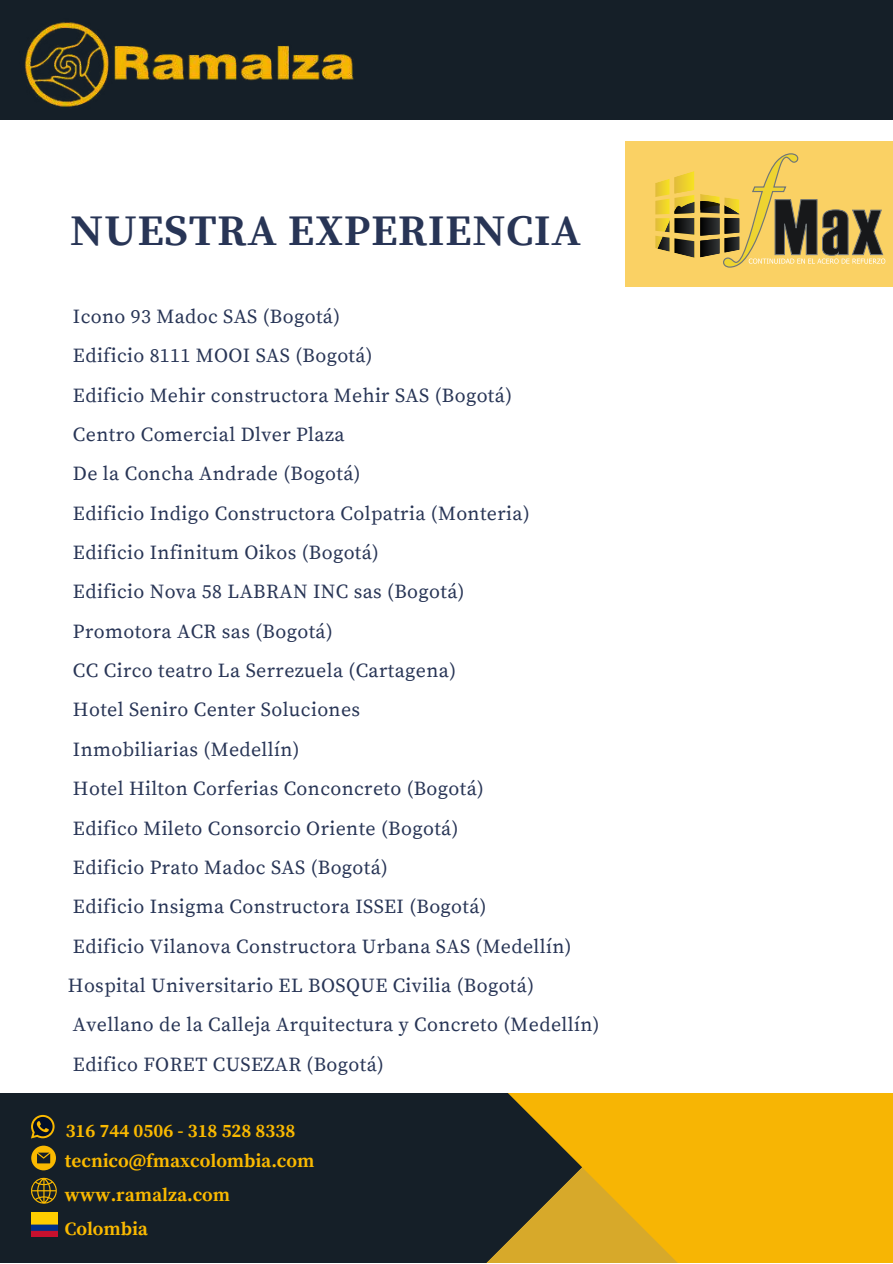
<style>
.page{position:relative;width:893px;height:1264px;background:#fff}
.page>*{position:absolute;margin:0;border:0;box-sizing:border-box;transform-origin:0 0}
.t1{font:700 43.5px "Source Serif Pro";letter-spacing:.02em;color:#283556}
.t2{font:19.8px/39.3px "Source Serif Pro";letter-spacing:.02em;color:#283556}
.t3{font:700 18.75px/30.6px "Source Serif Pro";color:#fab900}
</style>
<div class="page">
<div style="left:0;top:0;width:892px;height:1262px;background:#151f28"></div>
<svg style="left:474px;top:1092px;width:418px;height:170px;fill:#f7b504"></svg>
<div style="left:0;top:120px;width:892px;height:972px;background:#fff"></div>
<img style="left:24px;top:22px;width:330px;height:85px">
<div style="left:625px;top:141px;width:267px;height:145px;background:#fad164"></div>
<svg style="left:655px;top:171px;width:39px;height:87px"></svg>
<svg style="left:700px;top:153px;width:185px;height:115px"></svg>
<svg style="left:31px;top:1145px;width:25px;height:25px"></svg>
<svg style="left:31px;top:1177px;width:26px;height:27px"></svg>
<svg style="left:31px;top:1114px;width:24px;height:24px"></svg>
<img style="left:31px;top:1212px;width:26px;height:24px">
<h1 class="t1" style="left:70px;top:205px;width:512px">NUESTRA EXPERIENCIA</h1>
<p class="t2" style="left:68px;top:297px;width:533px">Icono 93 Madoc SAS (Bogotá)<br>Edificio 8111 MOOI SAS (Bogotá)<br>Edificio Mehir constructora Mehir SAS (Bogotá)<br>Centro Comercial Dlver Plaza<br>De la Concha Andrade (Bogotá)<br>Edificio Indigo Constructora Colpatria (Monteria)<br>Edificio Infinitum Oikos (Bogotá)<br>Edificio Nova 58 LABRAN INC sas (Bogotá)<br>Promotora ACR sas (Bogotá)<br>CC Circo teatro La Serrezuela (Cartagena)<br>Hotel Seniro Center Soluciones<br>Inmobiliarias (Medellín)<br>Hotel Hilton Corferias Conconcreto (Bogotá)<br>Edifico Mileto Consorcio Oriente (Bogotá)<br>Edificio Prato Madoc SAS (Bogotá)<br>Edificio Insigma Constructora ISSEI (Bogotá)<br>Edificio Vilanova Constructora Urbana SAS (Medellín)<br>Hospital Universitario EL BOSQUE Civilia (Bogotá)<br>Avellano de la Calleja Arquitectura y Concreto (Medellín)<br>Edifico FORET CUSEZAR (Bogotá)</p>
<p class="t3" style="left:65px;top:1115px;width:251px">316 744 0506 - 318 528 8338 tecnico@fmaxcolombia.com</p>
<p class="t3" style="left:65px;top:1179px;width:167px;line-height:33.3px">www.ramalza.com<br>Colombia</p>
</div>
